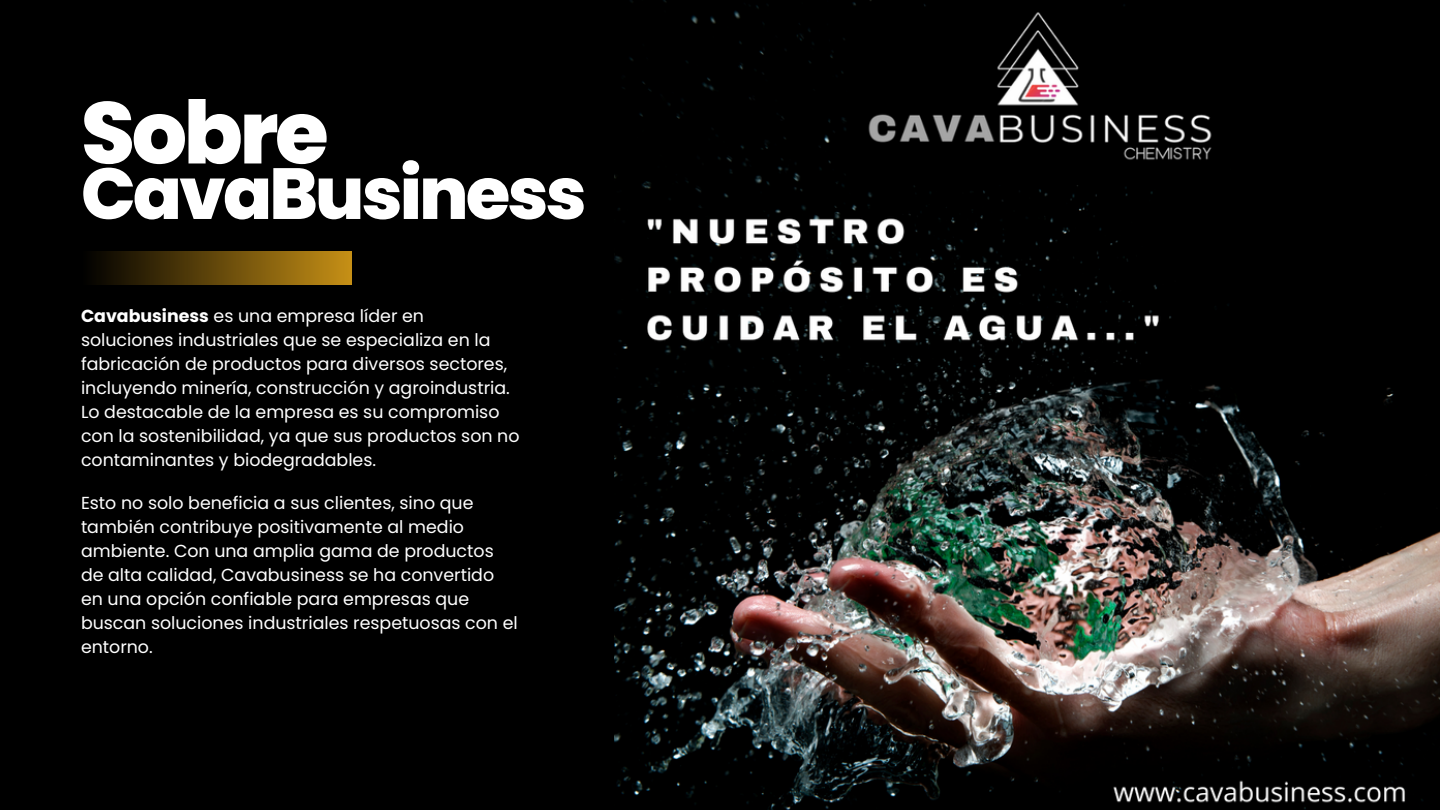
<style>
.page{position:relative;width:1440px;height:810px;background:#000}
.page>*{position:absolute;margin:0;border:0;box-sizing:border-box;transform-origin:0 0}
.t1{font:800 87.1px "Poppins";letter-spacing:-.04em;color:#fff}
.t2{font:800 72.1px "Poppins";letter-spacing:-.04em;color:#fff}
.t3{font:17.4px/24px "Poppins";color:#fff}
.s1{font-weight:700}
</style>
<div class="page">
<div style="left:81px;top:252px;width:271px;height:33px;background:linear-gradient(to right,#000,#c69016)"></div>
<img style="left:615px;top:0;width:825px;height:810px">
<p class="t1" style="left:81px;top:72px;width:249px">Sobre</p>
<p class="t2" style="left:81px;top:143px;width:507px">CavaBusiness</p>
<p class="t3" style="left:81px;top:304px;width:440px"><span class="s1">Cavabusiness</span> es una empresa líder en soluciones industriales que se especializa en la fabricación de productos para diversos sectores, incluyendo minería, construcción y agroindustria.<br>Lo destacable de la empresa es su compromiso con la sostenibilidad, ya que sus productos son no contaminantes y biodegradables.</p>
<p class="t3" style="left:81px;top:491px;width:438px">Esto no solo beneficia a sus clientes, sino que también contribuye positivamente al medio ambiente. Con una amplia gama de productos de alta calidad, Cavabusiness se ha convertido en una opción confiable para empresas que buscan soluciones industriales respetuosas con el entorno.</p>
</div>
